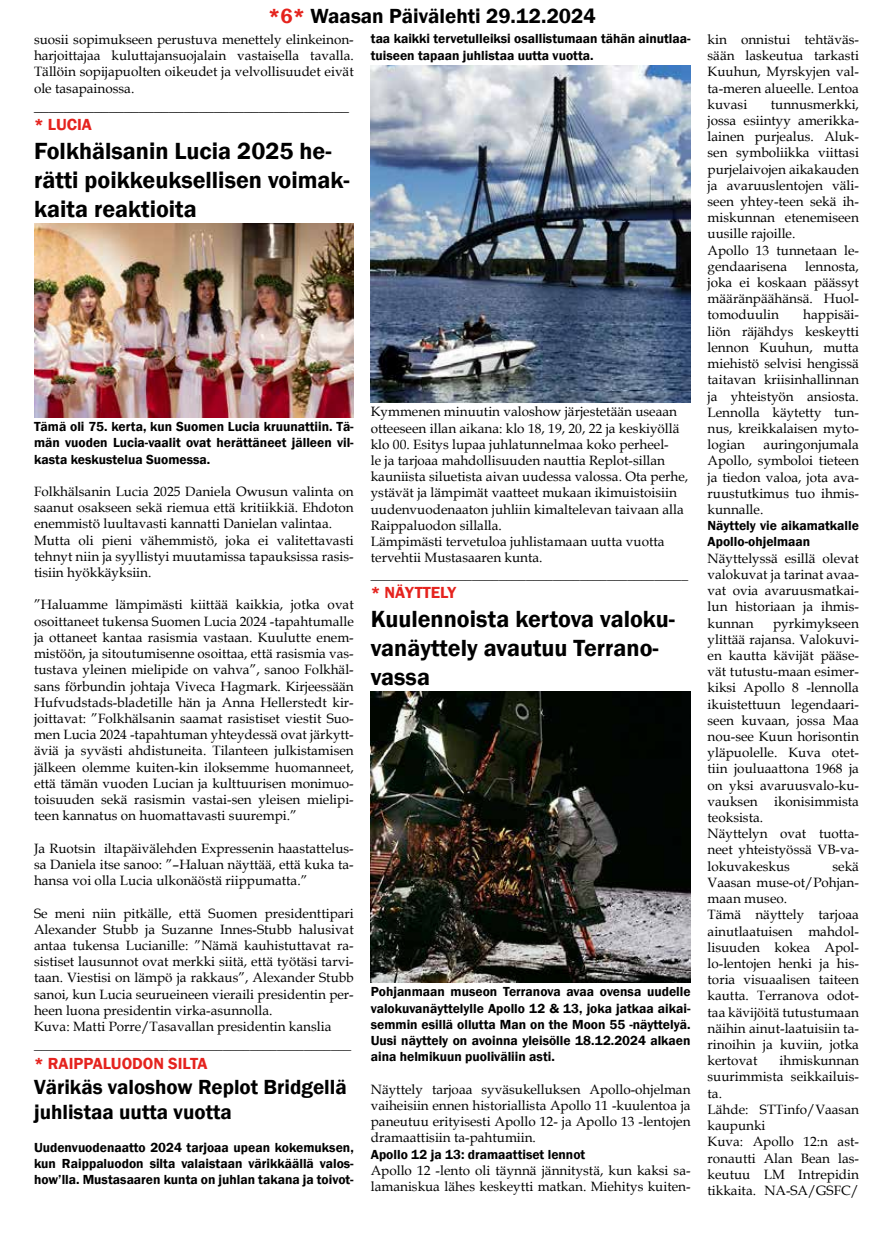
<style>
.page{position:relative;width:893px;height:1234px;background:#fff}
.page>*{position:absolute;margin:0;border:0;box-sizing:border-box;transform-origin:0 0}
.t1{font:600 24px/28.8px "Franklin Gothic";color:#000}
.t2{font:600 21px/25.2px "Franklin Gothic";color:#000}
.t3{font:600 16.5px "Franklin Gothic";color:#e5231e}
.t4{font:15px "Book Antiqua";color:#000}
.t5{font:13.5px/16.2px "Book Antiqua";color:#000;text-align:justify}
.t6{font:600 13.5px/16.2px "Franklin Gothic";color:#000;text-align:justify}
.s1{color:#e5231d}
</style>
<div class="page">
<img style="left:34px;top:223px;width:320px;height:194px">
<img style="left:371px;top:66px;width:320px;height:336px">
<img style="left:371px;top:691px;width:320px;height:291px">
<h2 class="t2" style="left:268px;top:4px;width:329px"><span class="s1">*6*</span> Waasan Päivälehti 29.12.2024</h2>
<p class="t5" style="left:34px;top:31px;width:321px">suosii sopimukseen perustuva menettely elinkeinon&shy;harjoittajaa kuluttajansuojalain vastaisella tavalla.<br>Tällöin sopijapuolten oikeudet ja velvollisuudet eivät ole tasapainossa.</p>
<p class="t4" style="left:34px;top:95px;width:316px">__________________________________________</p>
<p class="t3" style="left:34px;top:115px;width:59px">* LUCIA</p>
<h1 class="t1" style="left:34px;top:137px;width:317px">Folkhälsanin Lucia 2025 he&shy;rätti poikkeuksellisen voimak&shy;kaita reaktioita</h1>
<p class="t6" style="left:371px;top:31px;width:321px">taa kaikki tervetulleiksi osallistumaan tähän ainutlaa&shy;tuiseen tapaan juhlistaa uutta vuotta.</p>
<p class="t6" style="left:34px;top:418px;width:321px">Tämä oli 75. kerta, kun Suomen Lucia kruunattiin. Tä&shy;män vuoden Lucia-vaalit ovat herättäneet jälleen vil&shy;kasta keskustelua Suomessa.</p>
<p class="t5" style="left:34px;top:483px;width:321px;text-align:left">Folkhälsanin Lucia 2025 Daniela Owusun valinta on saanut osakseen sekä riemua että kritiikkiä. Ehdoton enemmistö luultavasti kannatti Danielan valintaa.<br>Mutta oli pieni vähemmistö, joka ei valitettavasti tehnyt niin ja syyllistyi muutamissa tapauksissa rasis&shy;tisiin hyökkäyksiin.</p>
<p class="t5" style="left:34px;top:596px;width:321px">”Haluamme lämpimästi kiittää kaikkia, jotka ovat osoittaneet tukensa Suomen Lucia 2024 -tapahtumalle ja ottaneet kantaa rasismia vastaan. Kuulutte enem&shy;mistöön, ja sitoutumisenne osoittaa, että rasismia vas&shy;tustava yleinen mielipide on vahva”, sanoo Folkhäl&shy;sans förbundin johtaja Viveca Hagmark. Kirjeessään Hufvudstads-bladetille hän ja Anna Hellerstedt kir&shy;joittavat: ”Folkhälsanin saamat rasistiset viestit Suo&shy;men Lucia 2024 -tapahtuman yhteydessä ovat järkytt&shy;äviä ja syvästi ahdistuneita. Tilanteen julkistamisen jälkeen olemme kuiten-kin iloksemme huomanneet, että tämän vuoden Lucian ja kulttuurisen monimuo&shy;toisuuden sekä rasismin vastai-sen yleisen mielipi&shy;teen kannatus on huomattavasti suurempi.”</p>
<p class="t5" style="left:34px;top:839px;width:321px">Ja Ruotsin iltapäivälehden Expressenin haastattelus&shy;sa Daniela itse sanoo: ”–Haluan näyttää, että kuka ta&shy;hansa voi olla Lucia ulkonäöstä riippumatta.”</p>
<p class="t5" style="left:34px;top:904px;width:321px;text-align:left">Se meni niin pitkälle, että Suomen presidenttipari Alexander Stubb ja Suzanne Innes-Stubb halusivat antaa tukensa Lucianille: ”Nämä kauhistuttavat ra&shy;sistiset lausunnot ovat merkki siitä, että työtäsi tarvi&shy;taan. Viestisi on lämpö ja rakkaus”, Alexander Stubb sanoi, kun Lucia seurueineen vieraili presidentin per&shy;heen luona presidentin virka-asunnolla.<br>Kuva: Matti Porre/Tasavallan presidentin kanslia</p>
<p class="t3" style="left:34px;top:1052px;width:175px">* RAIPPALUODON SILTA</p>
<h2 class="t2" style="left:34px;top:1074px;width:314px">Värikäs valoshow Replot Bridgellä juhlistaa uutta vuotta</h2>
<p class="t6" style="left:34px;top:1138px;width:321px">Uudenvuodenaatto 2024 tarjoaa upean kokemuksen, kun Raippaluodon silta valaistaan värikkäällä valos&shy;how’lla. Mustasaaren kunta on juhlan takana ja toivot-</p>
<p class="t5" style="left:371px;top:403px;width:319px;text-align:left">Kymmenen minuutin valoshow järjestetään useaan otteeseen illan aikana: klo 18, 19, 20, 22 ja keskiyöllä klo 00. Esitys lupaa juhlatunnelmaa koko perheel-<br>le ja tarjoaa mahdollisuuden nauttia Replot-sillan kauniista siluetista aivan uudessa valossa. Ota perhe, ystävät ja lämpimät vaatteet mukaan ikimuistoisiin uudenvuodenaaton juhliin kimaltelevan taivaan alla Raippaluodon sillalla.<br>Lämpimästi tervetuloa juhlistamaan uutta vuotta tervehtii Mustasaaren kunta.</p>
<p class="t3" style="left:371px;top:582px;width:87px">* NÄYTTELY</p>
<h1 class="t1" style="left:371px;top:605px;width:306px">Kuulennoista kertova valoku&shy;vanäyttely avautuu Terrano&shy;vassa</h1>
<p class="t6" style="left:371px;top:983px;width:321px">Pohjanmaan museon Terranova avaa ovensa uudelle valokuvanäyttelylle Apollo 12 &amp; 13, joka jatkaa aikai&shy;semmin esillä ollutta Man on the Moon 55 -näyttelyä.<br>Uusi näyttely on avoinna yleisölle 18.12.2024 alkaen aina helmikuun puoliväliin asti.</p>
<p class="t5" style="left:371px;top:1080px;width:321px">Näyttely tarjoaa syväsukelluksen Apollo-ohjelman vaiheisiin ennen historiallista Apollo 11 -kuulentoa ja paneutuu erityisesti Apollo 12- ja Apollo 13 -lentojen dramaattisiin ta-pahtumiin.</p>
<p class="t6" style="left:371px;top:1145px;width:216px">Apollo 12 ja 13: dramaattiset lennot</p>
<p class="t5" style="left:371px;top:1161px;width:321px">Apollo 12 -lento oli täynnä jännitystä, kun kaksi sa&shy;lamaniskua lähes keskeytti matkan. Miehitys kuiten-</p>
<p class="t5" style="left:708px;top:31px;width:153px">kin onnistui tehtäväs&shy;sään laskeutua tarkasti Kuuhun, Myrskyjen val&shy;ta-meren alueelle. Lentoa kuvasi</p>
<p class="t5" style="left:708px;top:96px;width:153px;text-align:left;text-indent:63px">tunnusmerkki, jossa esiintyy amerikka&shy;lainen purjealus. Aluk&shy;sen symboliikka viittasi purjelaivojen aikakauden ja avaruuslentojen väli&shy;seen yhtey-teen sekä ih&shy;miskunnan etenemiseen uusille rajoille.<br>Apollo 13 tunnetaan le&shy;gendaarisena</p>
<p class="t5" style="left:708px;top:258px;width:153px;text-indent:98px">lennosta, joka ei koskaan päässyt määränpäähänsä. Huol&shy;tomoduulin</p>
<p class="t5" style="left:708px;top:306px;width:153px;text-indent:96px">happisäi&shy;liön räjähdys keskeytti lennon Kuuhun, mutta miehistö selvisi hengissä taitavan kriisinhallinnan ja yhteistyön ansiosta.<br>Lennolla käytetty tun&shy;nus, kreikkalaisen myto&shy;logian</p>
<p class="t5" style="left:708px;top:436px;width:153px;text-indent:56px">auringonjumala Apollo, symboloi tieteen ja tiedon valoa, jota ava&shy;ruustutkimus tuo ihmis&shy;kunnalle.</p>
<p class="t6" style="left:708px;top:517px;width:153px">Näyttely vie aikamatkalle<br>Apollo-ohjelmaan</p>
<p class="t5" style="left:708px;top:549px;width:153px">Näyttelyssä esillä olevat valokuvat ja tarinat avaa&shy;vat ovia avaruusmatkai&shy;lun historiaan ja ihmis&shy;kunnan</p>
<p class="t5" style="left:708px;top:614px;width:153px;text-align:left;text-indent:66px">pyrkimykseen ylittää rajansa. Valokuvi&shy;en kautta kävijät pääse&shy;vät tutustu-maan esimer&shy;kiksi Apollo 8 -lennolla ikuistettuun legendaari&shy;seen kuvaan, jossa Maa nou-see Kuun horisontin yläpuolelle. Kuva otet&shy;tiin jouluaattona 1968 ja on yksi avaruusvalo-ku&shy;vauksen ikonisimmista teoksista.<br>Näyttelyn ovat tuotta&shy;neet yhteistyössä VB-va&shy;lokuvakeskus</p>
<p class="t5" style="left:708px;top:857px;width:153px;text-align:left;text-indent:125px">sekä<br>Vaasan muse-ot/Pohjan&shy;maan museo.<br>Tämä näyttely tarjoaa ainutlaatuisen mahdol&shy;lisuuden kokea Apol&shy;lo-lentojen henki ja his&shy;toria visuaalisen taiteen kautta. Terranova odot&shy;taa kävijöitä tutustumaan näihin ainut-laatuisiin ta&shy;rinoihin ja kuviin, jotka kertovat</p>
<p class="t5" style="left:708px;top:1051px;width:153px;text-align:left;text-indent:72px">ihmiskunnan suurimmista seikkailuis&shy;ta.<br>Lähde: STTinfo/Vaasan kaupunki<br>Kuva: Apollo 12:n ast&shy;ronautti Alan Bean las&shy;keutuu LM Intrepidin tikkaita. NA-SA/GSFC/</p>
</div>
